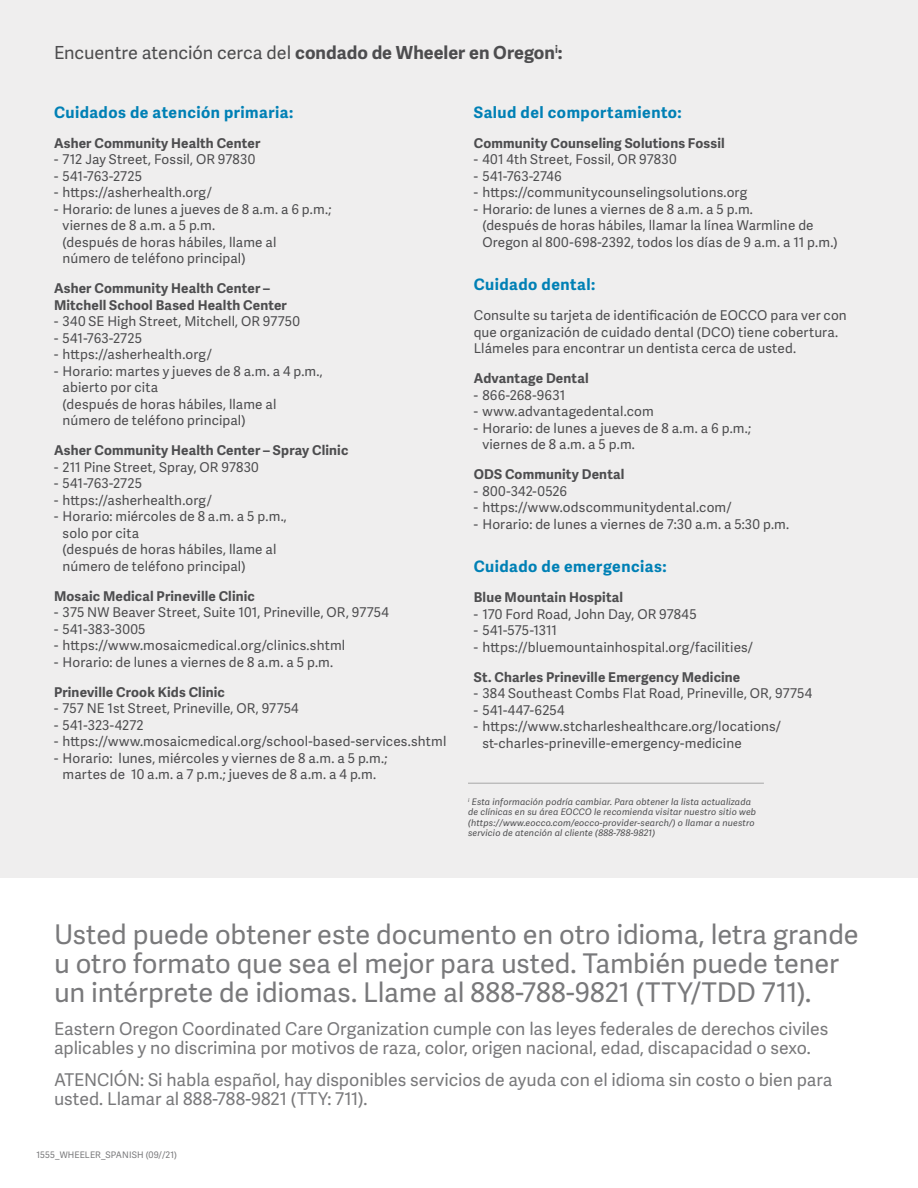
<style>
.page{position:relative;width:918px;height:1188px;background:#fff}
.page>*{position:absolute;margin:0;border:0;box-sizing:border-box;transform-origin:0 0}
.t1{font:27.15px/29.4px "Adelle Sans";letter-spacing:-.005em;color:#79797b}
.t2{font:18px "Adelle Sans";letter-spacing:-.005em;color:#4d4d4f}
.t3{font:17.55px/19px "Adelle Sans";letter-spacing:-.005em;color:#79797b}
.t4{font:700 15.75px "Adelle Sans";letter-spacing:.03em;color:#0080b5}
.t5{font:13.5px/16.5px "Adelle Sans";letter-spacing:.01em;color:#4d4d4f}
.t6{font:700 13.5px/16.5px "Adelle Sans";letter-spacing:.01em;color:#4d4d4f}
.t7{font:italic 9px/10.5px "Adelle Sans";letter-spacing:.02em;color:#4d4d4f}
.t8{font:9px "Adelle Sans";letter-spacing:.01em;color:#79797b}
.s1{font-weight:700}
</style>
<div class="page">
<div style="left:0;top:0;width:918px;height:878px;background:#efeeee"></div>
<hr style="left:468px;top:783px;width:296px;height:1px;background:#a6a6a7">
<h2 class="t2" style="left:54px;top:43px;width:510px">Encuentre atención cerca del <span class="s1">condado de Wheeler en Oregon</span><sup>i</sup><span class="s1">:</span></h2>
<p class="t4" style="left:54px;top:103px;width:241px">Cuidados de atención primaria:</p>
<p class="t6" style="left:54px;top:135px;width:208px">Asher Community Health Center</p>
<p class="t5" style="left:54px;top:152px;width:203px">- 712 Jay Street, Fossil, OR 97830</p>
<p class="t5" style="left:54px;top:168px;width:90px">- 541-763-2725</p>
<p class="t5" style="left:54px;top:185px;width:159px">- https://asherhealth.org/</p>
<p class="t5" style="left:63px;top:201px;width:270px;text-indent:-9px">- Horario: de lunes a jueves de 8 a.m. a 6 p.m.; viernes de 8 a.m. a 5 p.m.<br>(después de horas hábiles, llame al<br>número de teléfono principal)</p>
<p class="t6" style="left:54px;top:280px;width:234px">Asher Community Health Center –<br>Mitchell School Based Health Center</p>
<p class="t5" style="left:54px;top:314px;width:248px">- 340 SE High Street, Mitchell, OR 97750</p>
<p class="t5" style="left:54px;top:330px;width:90px">- 541-763-2725</p>
<p class="t5" style="left:54px;top:347px;width:159px">- https://asherhealth.org/</p>
<p class="t5" style="left:63px;top:363px;width:262px;text-indent:-9px">- Horario: martes y jueves de 8 a.m. a 4 p.m., abierto por cita<br>(después de horas hábiles, llame al número de teléfono principal)</p>
<p class="t6" style="left:54px;top:442px;width:296px">Asher Community Health Center – Spray Clinic</p>
<p class="t5" style="left:54px;top:459px;width:206px">- 211 Pine Street, Spray, OR 97830</p>
<p class="t5" style="left:54px;top:476px;width:90px">- 541-763-2725</p>
<p class="t5" style="left:54px;top:492px;width:159px">- https://asherhealth.org/</p>
<p class="t5" style="left:63px;top:509px;width:226px;text-indent:-9px">- Horario: miércoles de 8 a.m. a 5 p.m., solo por cita<br>(después de horas hábiles, llame al número de teléfono principal)</p>
<p class="t6" style="left:54px;top:588px;width:202px">Mosaic Medical Prineville Clinic</p>
<p class="t5" style="left:54px;top:605px;width:336px">- 375 NW Beaver Street, Suite 101, Prineville, OR, 97754</p>
<p class="t5" style="left:54px;top:621px;width:93px">- 541-383-3005</p>
<p class="t5" style="left:54px;top:638px;width:293px">- https://www.mosaicmedical.org/clinics.shtml</p>
<p class="t5" style="left:54px;top:654px;width:281px">- Horario: de lunes a viernes de 8 a.m. a 5 p.m.</p>
<p class="t6" style="left:54px;top:684px;width:172px">Prineville Crook Kids Clinic</p>
<p class="t5" style="left:54px;top:701px;width:246px">- 757 NE 1st Street, Prineville, OR, 97754</p>
<p class="t5" style="left:54px;top:717px;width:91px">- 541-323-4272</p>
<p class="t5" style="left:54px;top:734px;width:394px">- https://www.mosaicmedical.org/school-based-services.shtml</p>
<p class="t5" style="left:54px;top:750px;width:335px;text-align:center">- Horario: lunes, miércoles y viernes de 8 a.m. a 5 p.m.; martes de 10 a.m. a 7 p.m.; jueves de 8 a.m. a 4 p.m.</p>
<p class="t4" style="left:474px;top:103px;width:209px">Salud del comportamiento:</p>
<p class="t6" style="left:474px;top:135px;width:253px">Community Counseling Solutions Fossil</p>
<p class="t5" style="left:474px;top:152px;width:204px">- 401 4th Street, Fossil, OR 97830</p>
<p class="t5" style="left:474px;top:168px;width:89px">- 541-763-2746</p>
<p class="t5" style="left:474px;top:185px;width:275px">- https://communitycounselingsolutions.org</p>
<p class="t5" style="left:482px;top:201px;width:357px;text-indent:-9px">- Horario: de lunes a viernes de 8 a.m. a 5 p.m.<br>(después de horas hábiles, llamar la línea Warmline de<br>Oregon al 800-698-2392, todos los días de 9 a.m. a 11 p.m.)</p>
<p class="t4" style="left:474px;top:275px;width:123px">Cuidado dental:</p>
<p class="t5" style="left:474px;top:308px;width:375px">Consulte su tarjeta de identificación de EOCCO para ver con que organización de cuidado dental (DCO) tiene cobertura.<br>Llámeles para encontrar un dentista cerca de usted.</p>
<p class="t6" style="left:474px;top:370px;width:116px">Advantage Dental</p>
<p class="t5" style="left:474px;top:387px;width:93px">- 866-268-9631</p>
<p class="t5" style="left:474px;top:404px;width:182px">- www.advantagedental.com</p>
<p class="t5" style="left:482px;top:420px;width:270px;text-indent:-9px">- Horario: de lunes a jueves de 8 a.m. a 6 p.m.; viernes de 8 a.m. a 5 p.m.</p>
<p class="t6" style="left:474px;top:466px;width:152px">ODS Community Dental</p>
<p class="t5" style="left:474px;top:483px;width:95px">- 800-342-0526</p>
<p class="t5" style="left:474px;top:500px;width:259px">- https://www.odscommunitydental.com/</p>
<p class="t5" style="left:474px;top:516px;width:317px">- Horario: de lunes a viernes de 7:30 a.m. a 5:30 p.m.</p>
<p class="t4" style="left:474px;top:557px;width:194px">Cuidado de emergencias:</p>
<p class="t6" style="left:474px;top:589px;width:151px">Blue Mountain Hospital</p>
<p class="t5" style="left:474px;top:606px;width:225px">- 170 Ford Road, John Day, OR 97845</p>
<p class="t5" style="left:474px;top:623px;width:85px">- 541-575-1311</p>
<p class="t5" style="left:474px;top:639px;width:281px">- https://bluemountainhospital.org/facilities/</p>
<p class="t6" style="left:474px;top:669px;width:268px">St. Charles Prineville Emergency Medicine</p>
<p class="t5" style="left:474px;top:686px;width:340px">- 384 Southeast Combs Flat Road, Prineville, OR, 97754</p>
<p class="t5" style="left:474px;top:702px;width:92px">- 541-447-6254</p>
<p class="t5" style="left:482px;top:719px;width:300px;text-indent:-9px">- https://www.stcharleshealthcare.org/locations/ st-charles-prineville-emergency-medicine</p>
<p class="t7" style="left:468px;top:797px;width:290px"><sup>i</sup> Esta información podría cambiar. Para obtener la lista actualizada de clínicas en su área EOCCO le recomienda visitar nuestro sitio web (https://www.eocco.com/eocco-provider-search/) o llamar a nuestro servicio de atención al cliente (888-788-9821)</p>
<h1 class="t1" style="left:54px;top:920px;width:806px">Usted puede obtener este documento en otro idioma, letra grande u otro formato que sea el mejor para usted. También puede tener un intérprete de idiomas. Llame al 888-788-9821 (TTY/TDD 711).</h1>
<p class="t3" style="left:54px;top:1020px;width:776px">Eastern Oregon Coordinated Care Organization cumple con las leyes federales de derechos civiles aplicables y no discrimina por motivos de raza, color, origen nacional, edad, discapacidad o sexo.</p>
<p class="t3" style="left:54px;top:1071px;width:780px">ATENCIÓN: Si habla español, hay disponibles servicios de ayuda con el idioma sin costo o bien para usted. Llamar al 888-788-9821 (TTY: 711).</p>
<p class="t8" style="left:36px;top:1150px;width:142px">1555_WHEELER_SPANISH (09//21)</p>
</div>
